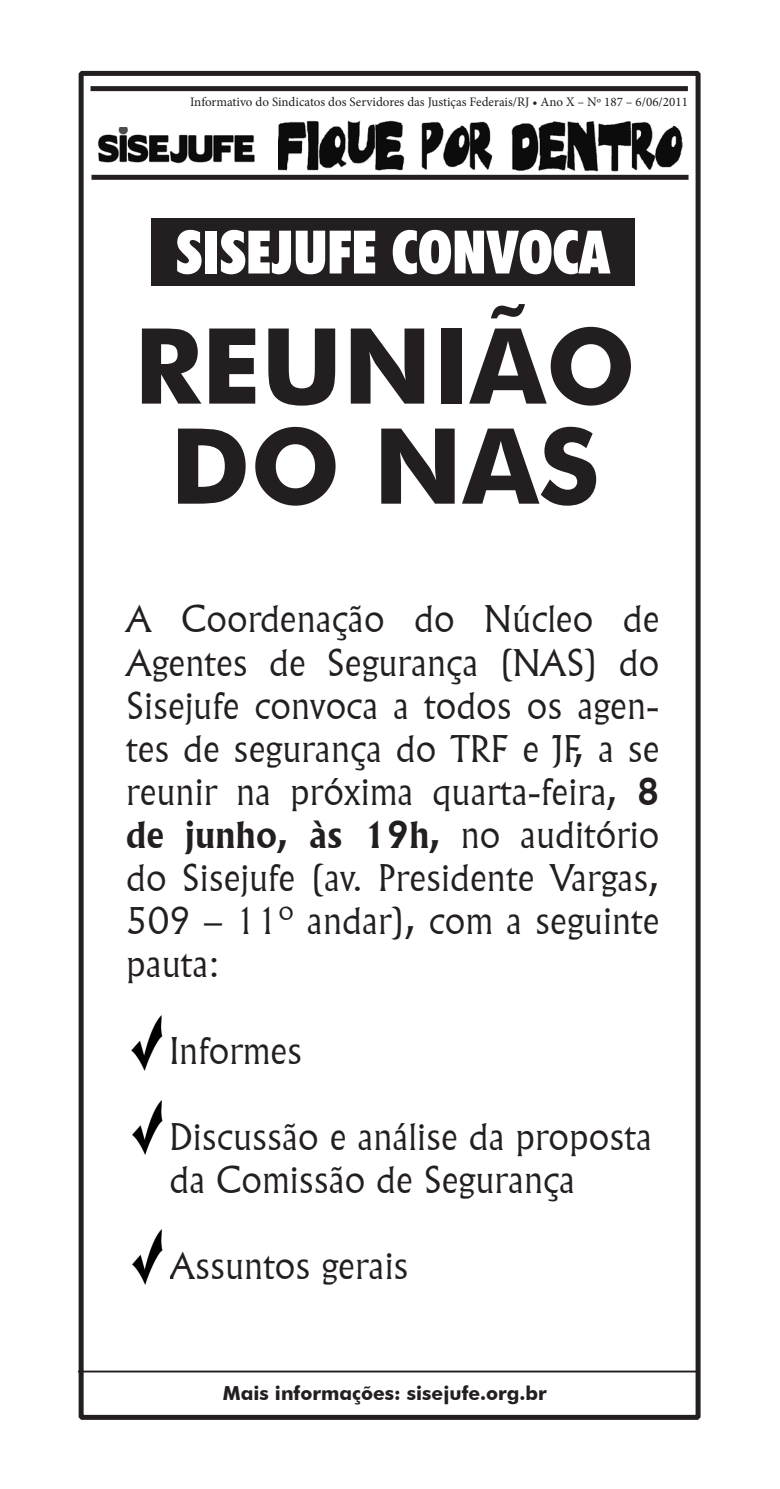
<style>
.page{position:relative;width:780px;height:1489px;background:#fff}
.page>*{position:absolute;margin:0;border:0;box-sizing:border-box;transform-origin:0 0}
.t1{font:700 105px "Futura BT";color:#231f20}
.t2{font:900 condensed 60px "Futura BT";color:#fff}
.t3{font:300 36px/43px "Flareserif 821 BT";color:#231f20;text-align:justify}
.t4{font:700 19.25px "Futura BT";color:#231f20}
.t5{font:13px "Minion Pro";color:#231f20}
.s1{font-weight:700}
</style>
<div class="page">
<div style="left:79px;top:71px;width:621px;height:1348px;border:5px solid #231f20"></div>
<div style="left:91px;top:175px;width:597px;height:5px;background:#231f20"></div>
<hr style="left:78px;top:1370px;width:622px;height:2px;background:#231f20">
<div style="left:90px;top:86px;width:597px;height:5px;background:#231f20"></div>
<div style="left:151px;top:218px;width:484px;height:68px;background:#231f20"></div>
<img style="left:131px;top:1015px;width:32px;height:56px">
<img style="left:132px;top:1100px;width:31px;height:55px">
<img style="left:132px;top:1229px;width:31px;height:56px">
<img style="left:278px;top:120px;width:404px;height:51px">
<img style="left:97px;top:127px;width:158px;height:37px">
<p class="t5" style="left:190px;top:93px;width:499px">Informativo do Sindicatos dos Servidores das Justiças Federais/RJ • Ano X – Nº 187 – 6/06/2011</p>
<p class="t2" style="left:176px;top:216px;width:435px">SISEJUFE CONVOCA</p>
<p class="t1" style="left:134px;top:302px;width:503px">REUNIÃO</p>
<p class="t1" style="left:170px;top:402px;width:431px">DO NAS</p>
<p class="t3" style="left:126px;top:597px;width:535px">A Coordenação do Núcleo de Agentes de Segurança (NAS) do Sisejufe convoca a todos os agen&shy;tes de segurança do TRF e JF, a se reunir na próxima quarta-feira, <span class="s1">8 de junho, às 19h,</span> no auditório do Sisejufe (av. Presidente Vargas, 509 – 11º andar), com a seguinte pauta:</p>
<p class="t3" style="left:169px;top:1028px;width:134px">Informes</p>
<p class="t3" style="left:169px;top:1114px;width:484px">Discussão e análise da proposta</p>
<p class="t3" style="left:169px;top:1157px;width:407px">da Comissão de Segurança</p>
<p class="t3" style="left:169px;top:1243px;width:241px">Assuntos gerais</p>
<p class="t4" style="left:223px;top:1380px;width:325px">Mais informações: sisejufe.org.br</p>
</div>
